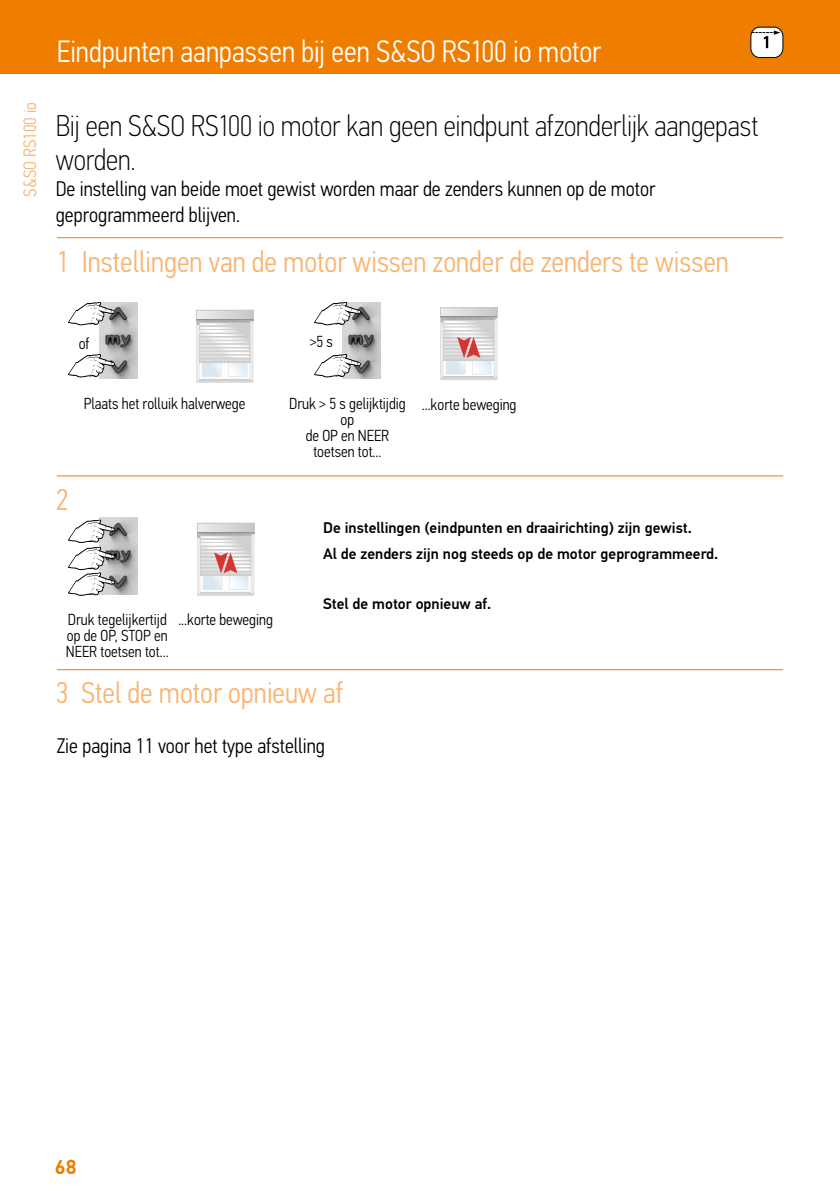
<style>
.page{position:relative;width:840px;height:1191px;background:#fff}
.page>*{position:absolute;margin:0;border:0;box-sizing:border-box;transform-origin:0 0}
.t1{font:300 31px "PF Din Text Cond Pro";color:#fff}
.t2{font:300 30px "PF Din Text Cond Pro";color:#f8b471}
.t3{font:100 30px/34px "PF Din Text Cond Pro";color:#000}
.t4{font:300 21.2px/26px "PF Din Text Cond Pro";color:#000}
.t5{font:700 20px "DIN Round Pro";color:#ef7d00}
.t6{font:300 18px "PF Din Text Cond Pro";color:#f8b471}
.t7{font:300 16px/16px "PF Din Text Cond Pro";color:#000;text-align:justify}
.t8{font:500 15.4px/25.2px "PF Din Text Pro";color:#000}
</style>
<div class="page">
<hr style="left:57px;top:237px;width:725px;height:1px;background:#ef7d00">
<hr style="left:57px;top:475px;width:725px;height:1px;background:#ef7d00">
<hr style="left:57px;top:669px;width:725px;height:1px;background:#ef7d00">
<img style="left:99px;top:302px;width:39px;height:77px">
<img style="left:115px;top:517px;width:23px;height:77px">
<img style="left:342px;top:302px;width:39px;height:77px">
<svg style="left:314px;top:302px;width:47px;height:23px"></svg>
<svg style="left:68px;top:302px;width:47px;height:23px"></svg>
<svg style="left:68px;top:517px;width:47px;height:79px"></svg>
<svg style="left:314px;top:352px;width:47px;height:25px"></svg>
<svg style="left:68px;top:352px;width:47px;height:25px"></svg>
<svg style="left:196px;top:310px;width:58px;height:72px"></svg>
<div style="left:199px;top:362px;width:51px;height:1px;border:1px solid #d0d0d0"></div>
<svg style="left:197px;top:523px;width:58px;height:72px"></svg>
<svg style="left:440px;top:308px;width:58px;height:72px"></svg>
<div style="left:0;top:0;width:839px;height:73px;background:#ef7d00"></div>
<div style="left:750px;top:27px;width:32px;height:30px;background:#fff;border-radius:9px"></div>
<div style="left:750px;top:27px;width:32px;height:31px;border:1px solid #000;border-radius:9px"></div>
<svg style="left:751px;top:30px;width:29px;height:18px"></svg>
<p class="t6" style="left:20px;top:196px;width:96px;rotate:-90deg">S&amp;SO RS100 io</p>
<h1 class="t1" style="left:57px;top:34px;width:545px">Eindpunten aanpassen bij een S&amp;SO RS100 io motor</h1>
<h2 class="t3" style="left:56px;top:109px;width:703px">Bij een S&amp;SO RS100 io motor kan geen eindpunt afzonderlijk aangepast worden.</h2>
<h3 class="t4" style="left:56px;top:176px;width:601px">De instelling van beide moet gewist worden maar de zenders kunnen op de motor geprogrammeerd blijven.</h3>
<h2 class="t2" style="left:57px;top:245px;width:673px">1 Instellingen van de motor wissen zonder de zenders te wissen</h2>
<p class="t7" style="left:79px;top:335px;width:12px">of</p>
<p class="t7" style="left:309px;top:333px;width:25px">&gt;5 s</p>
<p class="t7" style="left:84px;top:396px;width:163px">Plaats het rolluik halverwege</p>
<h2 class="t2" style="left:56px;top:483px;width:14px">2</h2>
<p class="t7" style="left:66px;top:611px;width:104px">Druk tegelijkertijd op de OP, STOP en NEER toetsen tot...</p>
<p class="t7" style="left:178px;top:611px;width:96px">...korte beweging</p>
<p class="t7" style="left:289px;top:396px;width:118px;text-align:center">Druk &gt; 5 s gelijktijdig op<br>de OP en NEER toetsen tot...</p>
<p class="t7" style="left:421px;top:396px;width:96px">...korte beweging</p>
<p class="t8" style="left:323px;top:515px;width:396px">De instellingen (eindpunten en draairichting) zijn gewist.<br>Al de zenders zijn nog steeds op de motor geprogrammeerd.</p>
<p class="t8" style="left:323px;top:591px;width:169px">Stel de motor opnieuw af.</p>
<h2 class="t2" style="left:56px;top:676px;width:288px">3 Stel de motor opnieuw af</h2>
<h3 class="t4" style="left:57px;top:733px;width:270px">Zie pagina 11 voor het type afstelling</h3>
<p class="t5" style="left:55px;top:1152px;width:23px">68</p>
</div>
